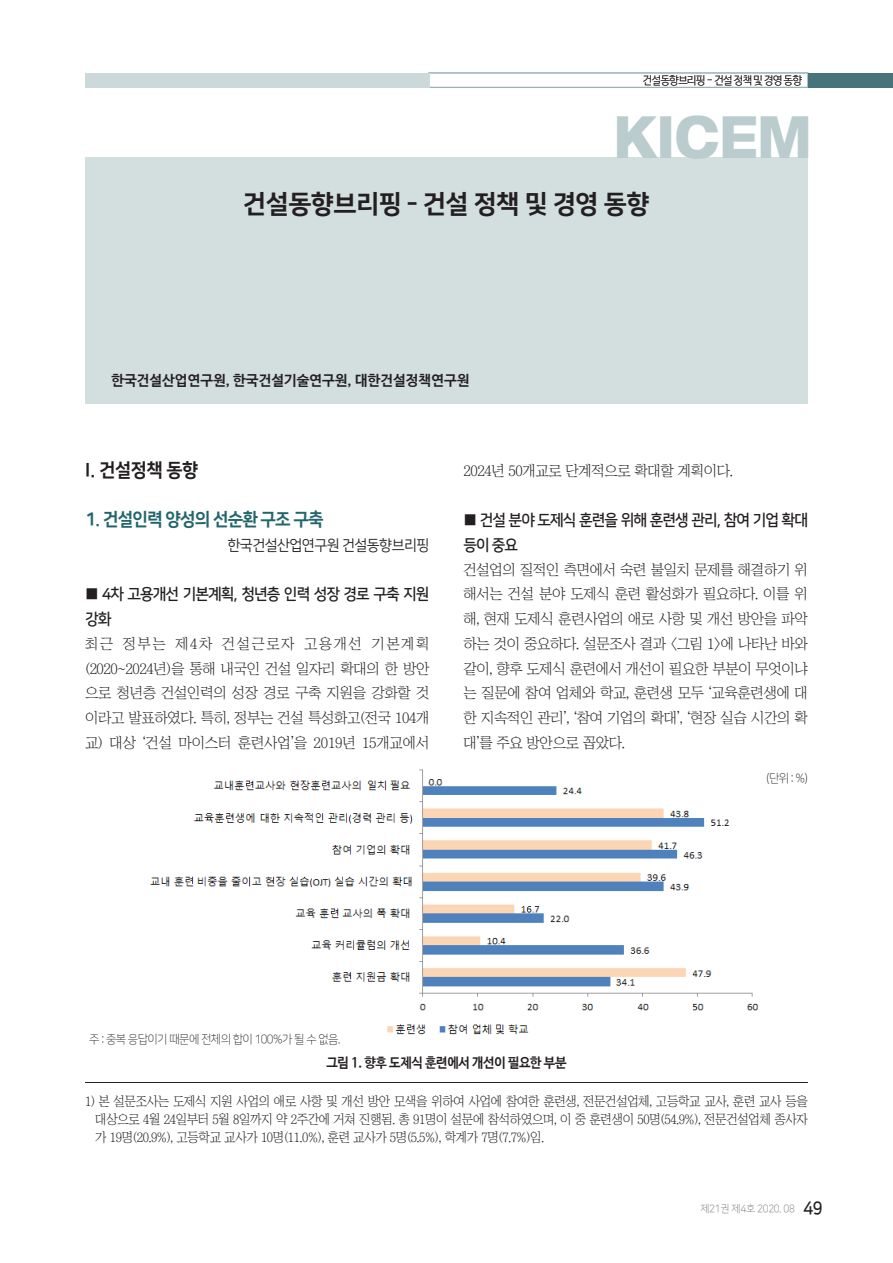
<style>
.page{position:relative;width:893px;height:1263px;background:#fff}
.page>*{position:absolute;margin:0;border:0;box-sizing:border-box;transform-origin:0 0}
.t1{font:800 expanded 58.05px "Helvetica 83";color:#baccce;scale:.8 1}
.t2{font:25.5px "Nanum Square EB";letter-spacing:-.025em;color:#231f20}
.건설브리핑_2{font:18.75px "Nanum Square EB";letter-spacing:-.025em;color:#231f20;scale:.95 1}
.건설브리핑_2-2{font:18px "Nanum Square EB";letter-spacing:-.05em;color:#22666c;scale:.95 1}
.건설브리핑2-네모_타이틀{font:15.75px/24.8px "Nanum Square B";letter-spacing:-.06em;color:#231f20;scale:.95 1}
.건설브리핑_2_-다음단락_저자이름{font:15px "Nanum Square R";letter-spacing:-.04em;color:#231f20;scale:.95 1}
.본문-신{font:14.7px/24.8px "Chosunilbo NM";letter-spacing:-.025em;color:#231f20;text-align:justify}
.상단저자이름{font:700 14.25px "Nanum Barun Gothic";color:#231f20}
.그림제목{font:700 13.5px "Nanum Barun Gothic";letter-spacing:-.025em;color:#231f20;scale:.95 1}
.각주{font:13.2px/18px "Chosunilbo NM";letter-spacing:-.025em;color:#231f20;text-align:justify;scale:.95 1}
.표본문{font:12px "Nanum Square L";letter-spacing:-.05em;color:#231f20;scale:.95 1}
.t3{font:300 11.25px "Nanum Barun Gothic";letter-spacing:-.045em;color:#231f20;scale:.93 1}
.t4{font:10.5px "Nanum Square L";letter-spacing:-.025em;color:#6c6d70;scale:.95 1}
.s1{font-family:"Nanum Square B";font-size:18px;color:#231f20}
</style>
<div class="page">
<div style="left:428px;top:73px;width:380px;height:15px;border:1px solid #97b4b6"></div>
<div style="left:85px;top:157px;width:723px;height:247px;background:#d3dedf"></div>
<div style="left:808px;top:73px;width:85px;height:15px;background:#47747b"></div>
<div style="left:85px;top:73px;width:345px;height:15px;background:#cbd9da"></div>
<hr style="left:85px;top:1082px;width:723px;height:1px;background:#231f20">
<img style="left:150px;top:769px;width:609px;height:266px">
<p class="t3" style="left:643px;top:74px;width:173px">건설동향브리핑 - 건설 정책 및 경영 동향</p>
<h1 class="t1" style="left:614px;top:100px;width:249px">KICEM</h1>
<p class="t2" style="left:243px;top:190px;width:408px">건설동향브리핑 - 건설 정책 및 경영 동향</p>
<p class="상단저자이름" style="left:111px;top:373px;width:360px">한국건설산업연구원, 한국건설기술연구원, 대한건설정책연구원</p>
<p class="건설브리핑_2" style="left:85px;top:459px;width:121px">I. 건설정책 동향</p>
<p class="건설브리핑_2-2" style="left:85px;top:509px;width:253px">1. 건설인력 양성의 선순환 구조 구축</p>
<p class="건설브리핑_2_-다음단락_저자이름" style="left:228px;top:537px;width:214px">한국건설산업연구원 건설동향브리핑</p>
<p class="건설브리핑2-네모_타이틀" style="left:85px;top:582px;width:364px">■ 4차 고용개선 기본계획, 청년층 인력 성장 경로 구축 지원 강화</p>
<p class="본문-신" style="left:85px;top:631px;width:346px">최근 정부는 제4차 건설근로자 고용개선 기본계획 (2020~2024년)을 통해 내국인 건설 일자리 확대의 한 방안 으로 청년층 건설인력의 성장 경로 구축 지원을 강화할 것 이라고 발표하였다. 특히, 정부는 건설 특성화고(전국 104개 교) 대상 ‘건설 마이스터 훈련사업’을 2019년 15개교에서</p>
<p class="본문-신" style="left:463px;top:458px;width:271px">2024년 50개교로 단계적으로 확대할 계획이다.</p>
<p class="건설브리핑2-네모_타이틀" style="left:463px;top:508px;width:364px">■ 건설 분야 도제식 훈련을 위해 훈련생 관리, 참여 기업 확대 등이 중요</p>
<p class="본문-신" style="left:463px;top:557px;width:346px">건설업의 질적인 측면에서 숙련 불일치 문제를 해결하기 위 해서는 건설 분야 도제식 훈련 활성화가 필요하다. 이를 위 해, 현재 도제식 훈련사업의 애로 사항 및 개선 방안을 파악 하는 것이 중요하다. 설문조사 결과 &lt;그림 1&gt;에 나타난 바와 같이, 향후 도제식 훈련에서 개선이 필요한 부분이 무엇이냐 는 질문에 참여 업체와 학교, 훈련생 모두 ‘교육훈련생에 대 한 지속적인 관리’, ‘참여 기업의 확대’, ‘현장 실습 시간의 확 대’를 주요 방안으로 꼽았다.</p>
<p class="표본문" style="left:766px;top:771px;width:45px">(단위 : %)</p>
<p class="표본문" style="left:89px;top:1033px;width:266px">주 : 중복 응답이기 때문에 전체의 합이 100%가 될 수 없음.</p>
<p class="그림제목" style="left:326px;top:1056px;width:254px">그림 1. 향후 도제식 훈련에서 개선이 필요한 부분</p>
<p class="각주" style="left:95px;top:1092px;width:752px;text-indent:-10px">1) 본 설문조사는 도제식 지원 사업의 애로 사항 및 개선 방안 모색을 위하여 사업에 참여한 훈련생, 전문건설업체, 고등학교 교사, 훈련 교사 등을 대상으로 4월 24일부터 5월 8일까지 약 2주간에 거쳐 진행됨. 총 91명이 설문에 참석하였으며, 이 중 훈련생이 50명(54.9%), 전문건설업체 종사자 가 19명(20.9%), 고등학교 교사가 10명(11.0%), 훈련 교사가 5명(5.5%), 학계가 7명(7.7%)임.</p>
<p class="t4" style="left:700px;top:1203px;width:130px">제21권 제4호 2020. 08 <span class="s1">49</span></p>
</div>
